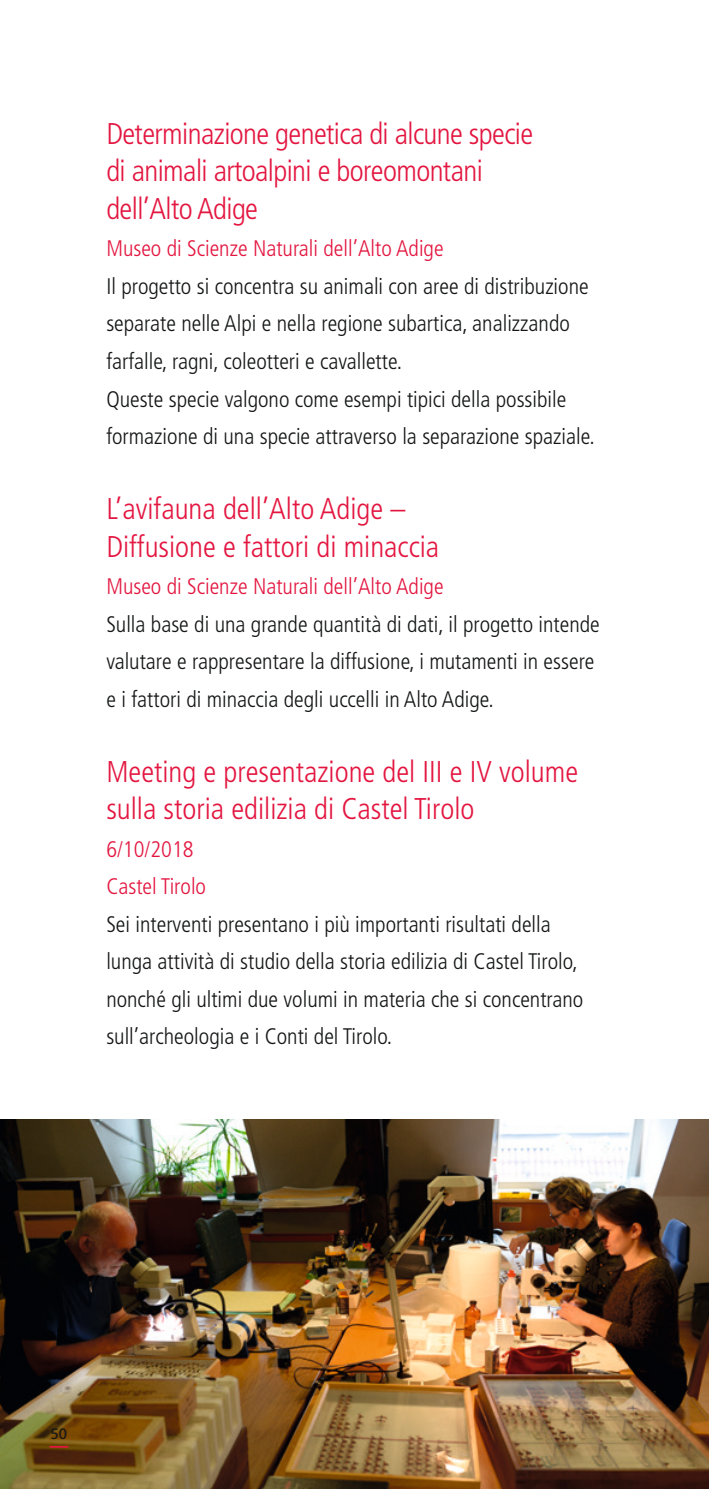
<style>
.page{position:relative;width:709px;height:1489px;background:#fff}
.page>*{position:absolute;margin:0;border:0;box-sizing:border-box;transform-origin:0 0}
.t1{font:300 condensed 30px/37.5px "Frutiger";color:#e31640}
.t2{font:300 condensed 30px/37.5px "Frutiger";letter-spacing:-.02em;color:#e31640}
.t3{font:300 condensed 22.5px/37.5px "Frutiger";color:#151616}
.t4{font:300 condensed 22.5px/37.5px "Frutiger";color:#e31640}
.t5{font:15px "Frutiger";color:#151616}
</style>
<div class="page">
<img style="left:0;top:1119px;width:709px;height:369px">
<svg style="left:50px;top:1445px;width:18px;height:2px"></svg>
<h1 class="t2" style="left:106px;top:115px;width:428px">Determinazione genetica di alcune specie di animali artoalpini e boreomontani dell’Alto Adige</h1>
<p class="t4" style="left:106px;top:230px;width:339px">Museo di Scienze Naturali dell’Alto Adige</p>
<p class="t3" style="left:106px;top:268px;width:490px">Il progetto si concentra su animali con aree di distribuzione separate nelle Alpi e nella regione subartica, analizzando farfalle, ragni, coleotteri e cavallette.<br>Queste specie valgono come esempi tipici della possibile formazione di una specie attraverso la separazione spaziale.</p>
<h1 class="t1" style="left:106px;top:490px;width:334px">L’avifauna dell’Alto Adige –<br>Diffusione e fattori di minaccia</h1>
<p class="t4" style="left:106px;top:568px;width:339px">Museo di Scienze Naturali dell’Alto Adige</p>
<p class="t3" style="left:106px;top:605px;width:495px">Sulla base di una grande quantità di dati, il progetto intende valutare e rappresentare la diffusione, i mutamenti in essere e i fattori di minaccia degli uccelli in Alto Adige.</p>
<h1 class="t1" style="left:106px;top:753px;width:473px">Meeting e presentazione del III e IV volume sulla storia edilizia di Castel Tirolo</h1>
<p class="t4" style="left:106px;top:830px;width:101px">6/10/2018<br>Castel Tirolo</p>
<p class="t3" style="left:106px;top:905px;width:478px">Sei interventi presentano i più importanti risultati della lunga attività di studio della storia edilizia di Castel Tirolo, nonché gli ultimi due volumi in materia che si concentrano sull’archeologia e i Conti del Tirolo.</p>
<p class="t5" style="left:51px;top:1425px;width:18px">50</p>
</div>
